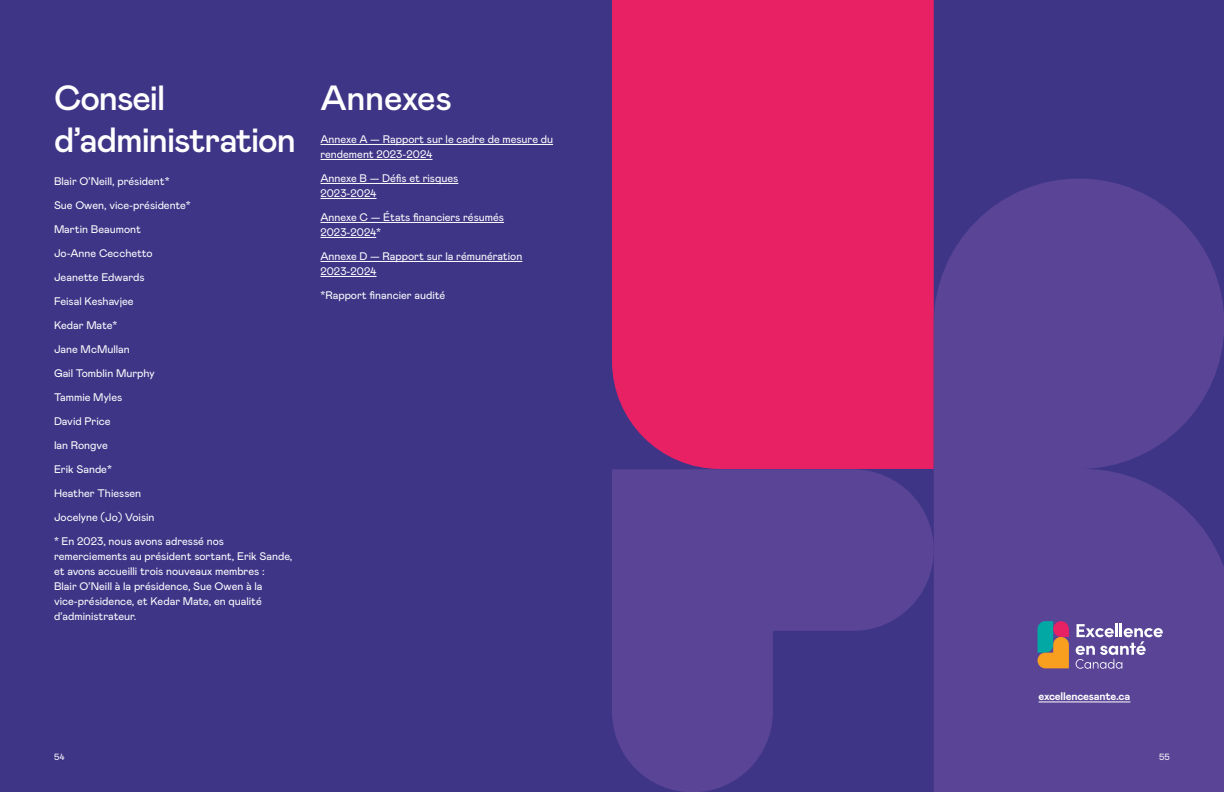
<style>
.page{position:relative;width:1224px;height:792px;background:#3f3587}
.page>*{position:absolute;margin:0;border:0;box-sizing:border-box;transform-origin:0 0}
.t1{font:500 35px/42px "Mabry Pro";letter-spacing:-.03em;color:#fff}
.t2{font:500 35px "Mabry Pro";letter-spacing:-.01em;color:#fff}
.Paragraph_Small{font:11px/15px "Mabry Pro";color:#fff}
.Paragraph_Medium_Quote_Small_Name{font:700 11px "Mabry Pro";letter-spacing:-.02em;color:#fff}
.t3{font:9px "Mabry Pro";color:#fff}
</style>
<div class="page">
<hr style="left:320px;top:144px;width:233px;height:1px;background:#fff">
<hr style="left:320px;top:159px;width:113px;height:1px;background:#fff">
<hr style="left:320px;top:183px;width:138px;height:1px;background:#fff">
<hr style="left:320px;top:198px;width:57px;height:1px;background:#fff">
<hr style="left:320px;top:222px;width:184px;height:1px;background:#fff">
<hr style="left:320px;top:237px;width:56px;height:1px;background:#fff">
<hr style="left:320px;top:261px;width:202px;height:1px;background:#fff">
<hr style="left:320px;top:276px;width:57px;height:1px;background:#fff">
<div style="left:612px;top:0;width:322px;height:469px;background:#e82064"></div>
<div style="left:934px;top:469px;width:290px;height:323px;background:#594496"></div>
<svg style="left:612px;top:469px;width:322px;height:323px;fill:#594496"></svg>
<svg style="left:934px;top:179px;width:290px;height:290px;fill:#594496"></svg>
<svg style="left:1038px;top:621px;width:31px;height:47px"></svg>
<svg style="left:1076px;top:624px;width:87px;height:45px;background:#8171af"></svg>
<hr style="left:1039px;top:702px;width:91px;height:1px;background:#fff">
<p class="t1" style="left:54px;top:75px;width:243px">Conseil d’administration</p>
<p class="Paragraph_Small" style="left:54px;top:173px;width:117px">Blair O’Neill, président*</p>
<p class="Paragraph_Small" style="left:54px;top:197px;width:138px">Sue Owen, vice-présidente*</p>
<p class="Paragraph_Small" style="left:54px;top:221px;width:88px">Martin Beaumont</p>
<p class="Paragraph_Small" style="left:54px;top:245px;width:100px">Jo-Anne Cecchetto</p>
<p class="Paragraph_Small" style="left:54px;top:269px;width:92px">Jeanette Edwards</p>
<p class="Paragraph_Small" style="left:54px;top:293px;width:81px">Feisal Keshavjee</p>
<p class="Paragraph_Small" style="left:54px;top:317px;width:65px">Kedar Mate*</p>
<p class="Paragraph_Small" style="left:54px;top:341px;width:77px">Jane McMullan</p>
<p class="Paragraph_Small" style="left:54px;top:365px;width:102px">Gail Tomblin Murphy</p>
<p class="Paragraph_Small" style="left:54px;top:389px;width:70px">Tammie Myles</p>
<p class="Paragraph_Small" style="left:54px;top:413px;width:58px">David Price</p>
<p class="Paragraph_Small" style="left:54px;top:437px;width:55px">Ian Rongve</p>
<p class="Paragraph_Small" style="left:54px;top:461px;width:59px">Erik Sande*</p>
<p class="Paragraph_Small" style="left:54px;top:485px;width:89px">Heather Thiessen</p>
<p class="Paragraph_Small" style="left:54px;top:509px;width:102px">Jocelyne (Jo) Voisin</p>
<p class="Paragraph_Small" style="left:54px;top:533px;width:240px">* En 2023, nous avons adressé nos remerciements au président sortant, Erik Sande, et avons accueilli trois nouveaux membres :<br>Blair O’Neill à la présidence, Sue Owen à la vice-présidence, et Kedar Mate, en qualité d’administrateur.</p>
<p class="t2" style="left:320px;top:73px;width:133px">Annexes</p>
<p class="Paragraph_Small" style="left:320px;top:131px;width:234px">Annexe A — Rapport sur le cadre de mesure du rendement 2023-2024</p>
<p class="Paragraph_Small" style="left:320px;top:170px;width:139px">Annexe B — Défis et risques<br>2023-2024</p>
<p class="Paragraph_Small" style="left:320px;top:209px;width:185px">Annexe C — États financiers résumés<br>2023-2024*</p>
<p class="Paragraph_Small" style="left:320px;top:248px;width:203px">Annexe D — Rapport sur la rémunération<br>2023-2024</p>
<p class="Paragraph_Small" style="left:320px;top:287px;width:126px">*Rapport financier audité</p>
<p class="Paragraph_Medium_Quote_Small_Name" style="left:1039px;top:688px;width:93px">excellencesante.ca</p>
<p class="t3" style="left:54px;top:750px;width:12px">54</p>
<p class="t3" style="left:1159px;top:750px;width:12px">55</p>
</div>
